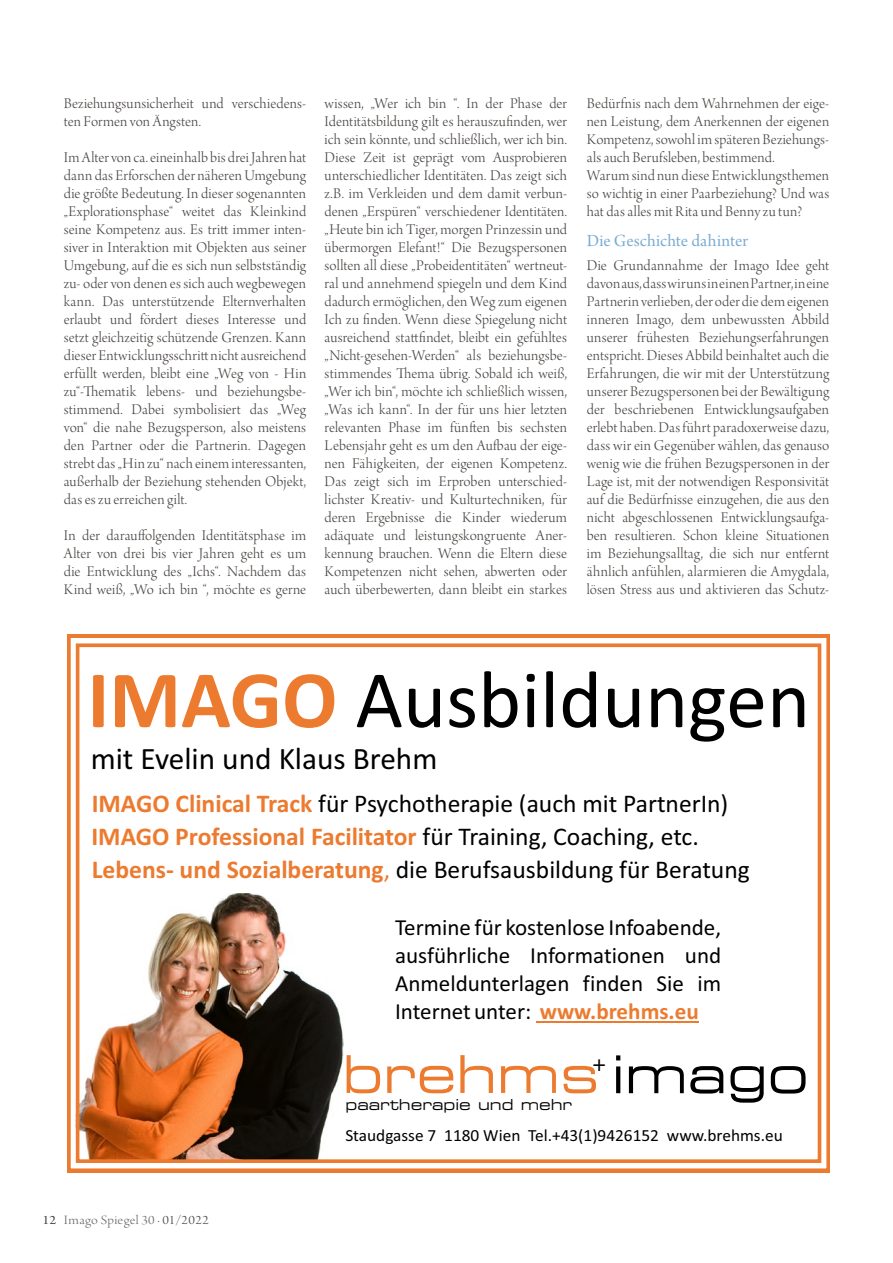
<style>
.page{position:relative;width:893px;height:1263px;background:#fff}
.page>*{position:absolute;margin:0;border:0;box-sizing:border-box;transform-origin:0 0}
.t1{font:82.05px "Calibri";color:#000}
.t2{font:expanded 51.9px "Square 721 BT";color:#ec7b30}
.t3{font:31.35px "Calibri";color:#000}
.t4{font:25.65px "Calibri";color:#000}
.t5{font:700 25.65px "Calibri";color:#ec7b30}
.t6{font:23.1px/28.2px "Calibri";color:#000;text-align:justify}
.t7{font:700 19.5px "Avant Garde IT Cby BT";color:#000}
.t8{font:18px "Arno Pro Subhead";letter-spacing:.005em;color:#7bacd3}
.t9{font:17.1px "Calibri";color:#000}
.t10{font:15.75px/18px "Arno Pro Light Display";letter-spacing:.005em;color:#4b4744;text-align:justify}
.t11{font:expanded 15.15px "Square 721 BT";color:#000}
.t12{font:13.5px "Arno Pro Light Display";letter-spacing:.025em;color:#6e6c69;scale:1.1 1}
.s1{font-weight:700;color:#ec7b30}
.s2{font-weight:400;color:#000}
.s3{color:#ec7b30}
.s4{font-family:"Arno Pro Subhead";color:#4b4744}
.s5{color:#4b4744}
.s6{color:#000}
</style>
<div class="page">
<svg style="left:68px;top:634px;width:761px;height:539px"></svg>
<p class="t10" style="left:64px;top:95px;width:244px">Beziehungsunsicherheit und verschiedens&shy;ten Formen von Ängsten.</p>
<p class="t10" style="left:64px;top:149px;width:244px">Im Alter von ca. eineinhalb bis drei Jahren hat dann das Erforschen der näheren Umgebung die größte Bedeutung. In dieser sogenannten „Explorationsphase“ weitet das Kleinkind seine Kompetenz aus. Es tritt immer inten&shy;siver in Interaktion mit Objekten aus seiner Umgebung, auf die es sich nun selbstständig zu- oder von denen es sich auch wegbewegen kann. Das unterstützende Elternverhalten erlaubt und fördert dieses Interesse und setzt gleichzeitig schützende Grenzen. Kann dieser Entwicklungsschritt nicht ausreichend erfüllt werden, bleibt eine „Weg von - Hin zu“-Thematik lebens- und beziehungsbe&shy;stimmend. Dabei symbolisiert das „Weg von“ die nahe Bezugsperson, also meistens den Partner oder die Partnerin. Dagegen strebt das „Hin zu“ nach einem interessanten, außerhalb der Beziehung stehenden Objekt, das es zu erreichen gilt.</p>
<p class="t10" style="left:64px;top:527px;width:244px">In der darauffolgenden Identitätsphase im Alter von drei bis vier Jahren geht es um die Entwicklung des „Ichs“. Nachdem das Kind weiß, „Wo ich bin “, möchte es gerne</p>
<p class="t10" style="left:325px;top:95px;width:244px">wissen, „Wer ich bin “. In der Phase der Identitätsbildung gilt es herauszufinden, wer ich sein könnte, und schließlich, wer ich bin.<br>Diese Zeit ist geprägt vom Ausprobieren unterschiedlicher Identitäten. Das zeigt sich z.B. im Verkleiden und dem damit verbun&shy;denen „Erspüren“ verschiedener Identitäten. „Heute bin ich Tiger, morgen Prinzessin und übermorgen Elefant!“ Die Bezugspersonen sollten all diese „Probeidentitäten“ wertneut&shy;ral und annehmend spiegeln und dem Kind dadurch ermöglichen, den Weg zum eigenen Ich zu finden. Wenn diese Spiegelung nicht ausreichend stattfindet, bleibt ein gefühltes „Nicht-gesehen-Werden“ als beziehungsbe&shy;stimmendes Thema übrig. Sobald ich weiß, „Wer ich bin“, möchte ich schließlich wissen, „Was ich kann“. In der für uns hier letzten relevanten Phase im fünften bis sechsten Lebensjahr geht es um den Aufbau der eige&shy;nen Fähigkeiten, der eigenen Kompetenz.<br>Das zeigt sich im Erproben unterschied&shy;lichster Kreativ- und Kulturtechniken, für deren Ergebnisse die Kinder wiederum adäquate und leistungskongruente Aner&shy;kennung brauchen. Wenn die Eltern diese Kompetenzen nicht sehen, abwerten oder auch überbewerten, dann bleibt ein starkes</p>
<p class="t10" style="left:587px;top:96px;width:244px;text-align:left">Bedürfnis nach dem Wahrnehmen der eige&shy;nen Leistung, dem Anerkennen der eigenen Kompetenz, sowohl im späteren Beziehungs&shy;als auch Berufsleben, bestimmend.<br>Warum sind nun diese Entwicklungsthemen so wichtig in einer Paarbeziehung? Und was hat das alles mit Rita und Benny zu tun?</p>
<p class="t8" style="left:587px;top:231px;width:163px">Die Geschichte dahinter</p>
<p class="t10" style="left:587px;top:257px;width:244px">Die Grundannahme der Imago Idee geht davon aus, dass wir uns in einen Partner, in eine Partnerin verlieben, der oder die dem eigenen inneren Imago, dem unbewussten Abbild unserer frühesten Beziehungserfahrungen entspricht. Dieses Abbild beinhaltet auch die Erfahrungen, die wir mit der Unterstützung unserer Bezugspersonen bei der Bewältigung der beschriebenen Entwicklungsaufgaben erlebt haben. Das führt paradoxerweise dazu, dass wir ein Gegenüber wählen, das genauso wenig wie die frühen Bezugspersonen in der Lage ist, mit der notwendigen Responsivität auf die Bedürfnisse einzugehen, die aus den nicht abgeschlossenen Entwicklungsaufga&shy;ben resultieren. Schon kleine Situationen im Beziehungsalltag, die sich nur entfernt ähnlich anfühlen, alarmieren die Amygdala, lösen Stress aus und aktivieren das Schutz-</p>
<h1 class="t1" style="left:87px;top:670px;width:724px"><span class="s1">IMAGO</span> Ausbildungen</h1>
<h3 class="t3" style="left:91px;top:747px;width:348px">mit Evelin und Klaus Brehm</h3>
<h3 class="t4" style="left:92px;top:794px;width:638px"><span class="s1">IMAGO Clinical Track</span> für Psychotherap (auch mit Partner )</h3>
<h3 class="t4" style="left:495px;top:794px;width:20px">ie</h3>
<h3 class="t4" style="left:701px;top:794px;width:21px">In</h3>
<h3 class="t5" style="left:91px;top:828px;width:609px">IMAGO Professional Facilitator <span class="s2">für Training, Coaching, etc.</span></h3>
<h3 class="t4" style="left:92px;top:860px;width:660px"><span class="s1">Lebens- und Sozialberatung</span><span class="s3">,</span> die Berufsausbildung für Beratung</h3>
<h3 class="t6" style="left:395px;top:914px;width:328px">Termine für kostenlose Infoabende, ausführliche Informationen und Anmeldunterlagen finden Sie im Internet unter <span class="s1">www.brehms.eu</span></h3>
<h3 class="t6" style="left:525px;top:999px;width:8px">:</h3>
<p class="t12" style="left:43px;top:1213px;width:153px"><span class="s4">12</span> Imago Spiegel 30 <span class="s5">· 01/2022</span></p>
<h2 class="t2" style="left:342px;top:1055px;width:468px">brehms <span class="s6">imago</span></h2>
<p class="t9" style="left:345px;top:1129px;width:315px">Staudgasse 7 1180 Wien Tel.+43 1 9426152</p>
<p class="t9" style="left:667px;top:1129px;width:117px">www.brehms.eu</p>
<p class="t7" style="left:591px;top:1052px;width:18px">+</p>
<p class="t11" style="left:345px;top:1098px;width:228px">paartherapie und mehr</p>
<p class="t9" style="left:578px;top:1129px;width:21px">( )</p>
</div>
